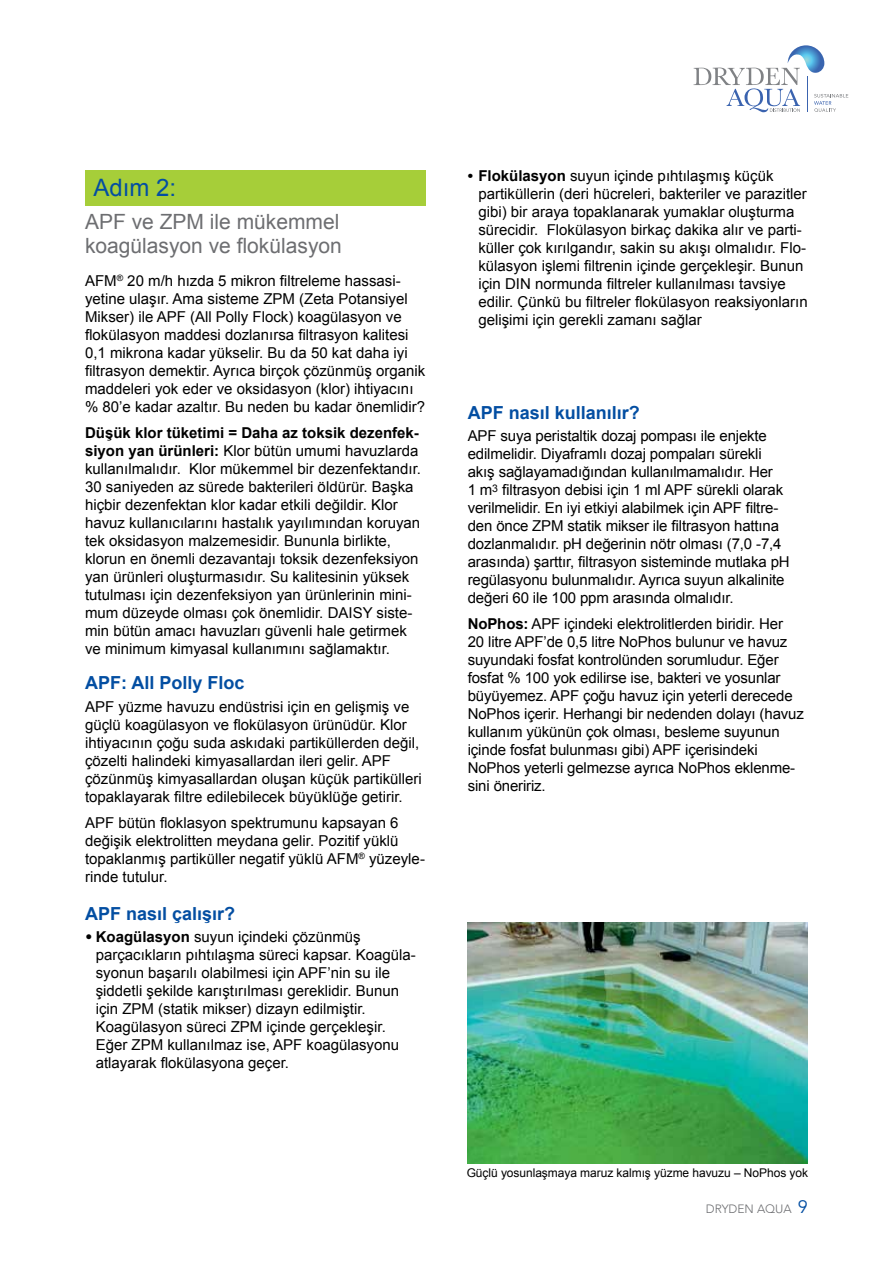
<style>
.page{position:relative;width:893px;height:1263px;background:#fff}
.page>*{position:absolute;margin:0;border:0;box-sizing:border-box;transform-origin:0 0}
.t1{font:24px "Arial";color:#034ea2}
.t2{font:21px/24px "Arial";color:#6d6e71}
.t3{font:700 18px "Arial";color:#034ea2}
.t4{font:15px/18px "Arial";color:#000}
.t5{font:12px "Arial";letter-spacing:-.005em;color:#000}
.t6{font:300 12px "Avenir";color:#6d6e71}
.s1{font-weight:700}
.s2{font-weight:900}
.s3{font-weight:400;font-size:18px;color:#034ea2}
</style>
<div class="page">
<svg style="left:693px;top:45px;width:155px;height:67px"></svg>
<img style="left:468px;top:922px;width:340px;height:242px">
<div style="left:85px;top:170px;width:340px;height:36px;background:#a6ce39"></div>
<h1 class="t1" style="left:94px;top:172px;width:84px">Adım 2:</h1>
<h2 class="t2" style="left:85px;top:209px;width:258px">APF ve ZPM ile mükemmel koagülasyon ve flokülasyon</h2>
<p class="t4" style="left:85px;top:272px;width:342px">AFM<sup>®</sup> 20 m/h hızda 5 mikron filtreleme hassasi&shy;yetine ulaşır. Ama sisteme ZPM (Zeta Potansiyel Mikser) ile APF (All Polly Flock) koagülasyon ve flokülasyon maddesi dozlanırsa filtrasyon kalitesi 0,1 mikrona kadar yükselir. Bu da 50 kat daha iyi filtrasyon demektir. Ayrıca birçok çözünmüş organik maddeleri yok eder ve oksidasyon (klor) ihtiyacını % 80’e kadar azaltır. Bu neden bu kadar önemlidir?</p>
<p class="t4" style="left:85px;top:424px;width:337px"><span class="s1">Düşük klor tüketimi = Daha az toksik dezenfek&shy;siyon yan ürünleri:</span> Klor bütün umumi havuzlarda kullanılmalıdır. Klor mükemmel bir dezenfektandır.<br>30 saniyeden az sürede bakterileri öldürür. Başka hiçbir dezenfektan klor kadar etkili değildir. Klor havuz kullanıcılarını hastalık yayılımından koruyan tek oksidasyon malzemesidir. Bununla birlikte, klorun en önemli dezavantajı toksik dezenfeksiyon yan ürünleri oluşturmasıdır. Su kalitesinin yüksek tutulması için dezenfeksiyon yan ürünlerinin mini&shy;mum düzeyde olması çok önemlidir. DAISY siste&shy;min bütün amacı havuzları güvenli hale getirmek ve minimum kimyasal kullanımını sağlamaktır.</p>
<p class="t3" style="left:85px;top:671px;width:161px">APF: All Polly Floc</p>
<p class="t4" style="left:85px;top:697px;width:338px">APF yüzme havuzu endüstrisi için en gelişmiş ve güçlü koagülasyon ve flokülasyon ürünüdür. Klor ihtiyacının çoğu suda askıdaki partiküllerden değil, çözelti halindeki kimyasallardan ileri gelir. APF çözünmüş kimyasallardan oluşan küçük partikülleri topaklayarak filtre edilebilecek büyüklüğe getirir.</p>
<p class="t4" style="left:85px;top:814px;width:341px">APF bütün floklasyon spektrumunu kapsayan 6 değişik elektrolitten meydana gelir. Pozitif yüklü topaklanmış partiküller negatif yüklü AFM<sup>®</sup> yüzeyle&shy;rinde tutulur.</p>
<p class="t3" style="left:85px;top:902px;width:152px">APF nasıl çalışır?</p>
<p class="t4" style="left:96px;top:928px;width:322px;text-indent:-11px"><span class="s2">•</span> <span class="s1">Koagülasyon</span> suyun içindeki çözünmüş parçacıkların pıhtılaşma süreci kapsar. Koagüla&shy;syonun başarılı olabilmesi için APF’nin su ile şiddetli şekilde karıştırılması gereklidir. Bunun için ZPM (statik mikser) dizayn edilmiştir.<br>Koagülasyon süreci ZPM içinde gerçekleşir.<br>Eğer ZPM kullanılmaz ise, APF koagülasyonu atlayarak flokülasyona geçer.</p>
<p class="t4" style="left:478px;top:167px;width:331px;text-indent:-11px"><span class="s1">• Flokülasyon</span> suyun içinde pıhtılaşmış küçük partiküllerin (deri hücreleri, bakteriler ve parazitler gibi) bir araya topaklanarak yumaklar oluşturma sürecidir. Flokülasyon birkaç dakika alır ve parti&shy;küller çok kırılgandır, sakin su akışı olmalıdır. Flo&shy;külasyon işlemi filtrenin içinde gerçekleşir. Bunun için DIN normunda filtreler kullanılması tavsiye edilir. Çünkü bu filtreler flokülasyon reaksiyonların gelişimi için gerekli zamanı sağlar</p>
<p class="t3" style="left:468px;top:400px;width:174px">APF nasıl kullanılır?</p>
<p class="t4" style="left:468px;top:427px;width:323px">APF suya peristaltik dozaj pompası ile enjekte edilmelidir. Diyaframlı dozaj pompaları sürekli akış sağlayamadığından kullanılmamalıdır. Her<br>1 m<sup>3</sup> filtrasyon debisi için 1 ml APF sürekli olarak verilmelidir. En iyi etkiyi alabilmek için APF filtre&shy;den önce ZPM statik mikser ile filtrasyon hattına dozlanmalıdır. pH değerinin nötr olması (7,0 -7,4 arasında) şarttır, filtrasyon sisteminde mutlaka pH regülasyonu bulunmalıdır. Ayrıca suyun alkalinite değeri 60 ile 100 ppm arasında olmalıdır.</p>
<p class="t4" style="left:468px;top:615px;width:338px"><span class="s1">NoPhos:</span> APF içindeki elektrolitlerden biridir. Her<br>20 litre APF’de 0,5 litre NoPhos bulunur ve havuz suyundaki fosfat kontrolünden sorumludur. Eğer fosfat % 100 yok edilirse ise, bakteri ve yosunlar büyüyemez. APF çoğu havuz için yeterli derecede NoPhos içerir. Herhangi bir nedenden dolayı (havuz kullanım yükünün çok olması, besleme suyunun içinde fosfat bulunması gibi) APF içerisindeki NoPhos yeterli gelmezse ayrıca NoPhos eklenme&shy;sini öneririz.</p>
<p class="t5" style="left:467px;top:1165px;width:343px">Güçlü yosunlaşmaya maruz kalmış yüzme havuzu – NoPhos yok</p>
<p class="t6" style="left:706px;top:1202px;width:104px">DRYDEN AQUA <span class="s3">9</span></p>
</div>
